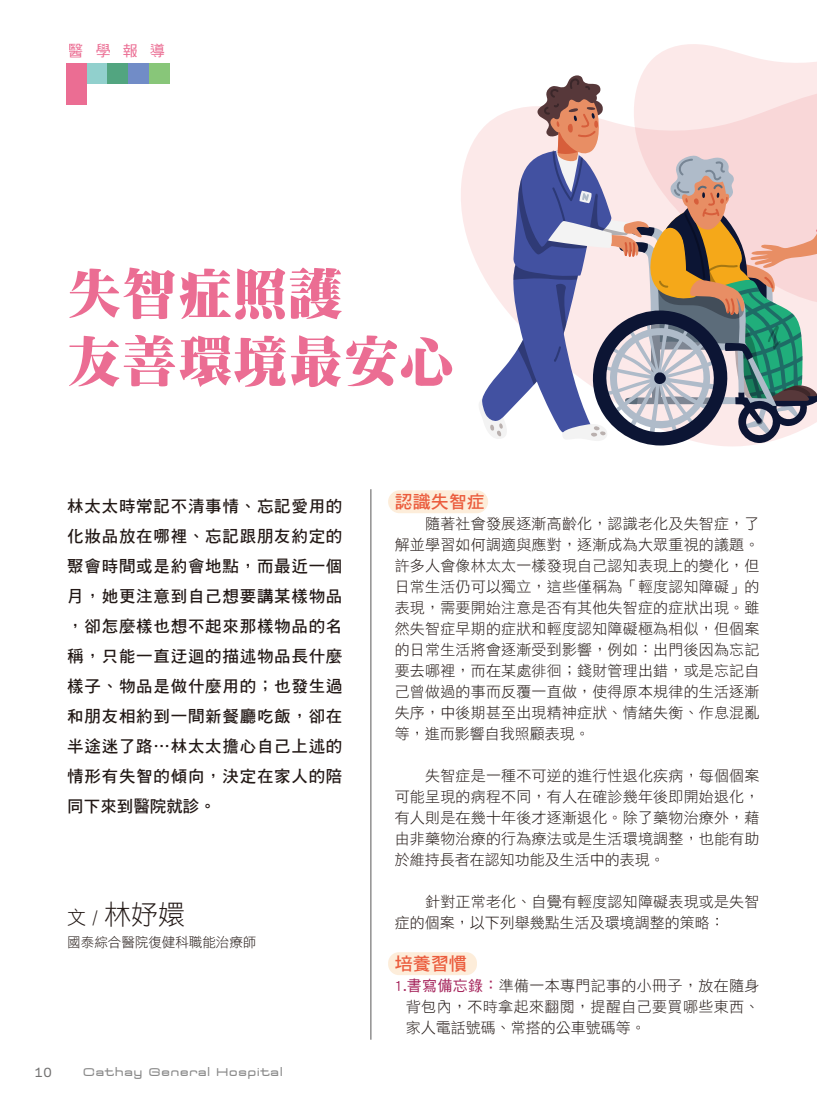
<style>
.page{position:relative;width:817px;height:1106px;background:#fff}
.page>*{position:absolute;margin:0;border:0;box-sizing:border-box;transform-origin:0 0}
.t1{font:900 54px/67.5px "AR Ming B5";letter-spacing:.025em;color:#eb6d93}
.t2{font:27.3px "DF Hei Std W3";color:#221815}
.t3{font:18px "DF Hei Std W7";color:#eb5c3d}
.t4{font:16.5px/30px "DF Hei Std W7";letter-spacing:.045em;color:#221815;text-align:justify}
.t5{font:15px/21px "DF Hei Std W3";letter-spacing:.015em;color:#221815;text-align:justify}
.t6{font:15px "DF Hei Std W5";color:#eb6d93}
.t7{font:13.65px "DF Hei Std W3";color:#221815}
.t8{font:13.5px "Televisio";letter-spacing:.025em;color:#898989}
.t9{font:500 12px "Polaris";color:#727171}
.s1{font-size:19.05px}
.s2{font-family:"DF Hei Std W5";color:#a42159}
</style>
<div class="page">
<div style="left:388px;top:490px;width:100px;height:23px;background:#fdedda;border-radius:11px"></div>
<div style="left:388px;top:952px;width:89px;height:23px;background:#fdedda;border-radius:11px"></div>
<div style="left:66px;top:63px;width:21px;height:21px;background:#eb6d93"></div>
<div style="left:66px;top:84px;width:21px;height:21px;background:#eb6d93"></div>
<div style="left:87px;top:63px;width:21px;height:21px;background:#91d0cd"></div>
<div style="left:108px;top:63px;width:20px;height:21px;background:#52a580"></div>
<div style="left:128px;top:63px;width:21px;height:21px;background:#718cc7"></div>
<div style="left:149px;top:63px;width:21px;height:21px;background:#88c679"></div>
<svg style="left:461px;top:135px;width:288px;height:311px"></svg>
<svg style="left:642px;top:44px;width:175px;height:31px;fill:#fce9e9"></svg>
<svg style="left:478px;top:75px;width:339px;height:370px;background:#bbb1b7"></svg>
<hr style="left:371px;top:489px;width:1px;height:550px;background:#595757">
<p class="t6" style="left:69px;top:42px;width:97px">醫學報導</p>
<h1 class="t1" style="left:67px;top:260px;width:388px">失智症照護<br>友善環境最安心</h1>
<p class="t4" style="left:67px;top:491px;width:277px">林太太時常記不清事情、忘記愛用的化妝品放在哪裡、忘記跟朋友約定的聚會時間或是約會地點，而最近一個月，她更注意到自己想要講某樣物品，卻怎麼樣也想不起來那樣物品的名稱，只能一直迂迴的描述物品長什麼樣子、物品是做什麼用的；也發生過和朋友相約到一間新餐廳吃飯，卻在半途迷了路⋯林太太擔心自己上述的情形有失智的傾向，決定在家人的陪同下來到醫院就診。</p>
<h2 class="t2" style="left:67px;top:899px;width:119px"><span class="s1">文 /</span> 林妤嬛</h2>
<p class="t7" style="left:67px;top:934px;width:190px">國泰綜合醫院復健科職能治療師</p>
<p class="t9" style="left:35px;top:1063px;width:19px">10</p>
<p class="t8" style="left:83px;top:1064px;width:201px">Cathay General Hospital</p>
<p class="t3" style="left:395px;top:492px;width:91px">認識失智症</p>
<p class="t5" style="left:395px;top:513px;width:366px">　　隨著社會發展逐漸高齡化，認識老化及失智症，了解並學習如何調適與應對，逐漸成為大眾重視的議題。許多人會像林太太一樣發現自己認知表現上的變化，但日常生活仍可以獨立，這些僅稱為「輕度認知障礙」的表現，需要開始注意是否有其他失智症的症狀出現。雖然失智症早期的症狀和輕度認知障礙極為相似，但個案的日常生活將會逐漸受到影響，例如：出門後因為忘記要去哪裡，而在某處徘徊；錢財管理出錯，或是忘記自己曾做過的事而反覆一直做，使得原本規律的生活逐漸失序，中後期甚至出現精神症狀、情緒失衡、作息混亂等，進而影響自我照顧表現。</p>
<p class="t5" style="left:395px;top:765px;width:366px">　　失智症是一種不可逆的進行性退化疾病，每個個案可能呈現的病程不同，有人在確診幾年後即開始退化，有人則是在幾十年後才逐漸退化。除了藥物治療外，藉由非藥物治療的行為療法或是生活環境調整，也能有助於維持長者在認知功能及生活中的表現。</p>
<p class="t5" style="left:395px;top:891px;width:366px">　　針對正常老化、自覺有輕度認知障礙表現或是失智症的個案，以下列舉幾點生活及環境調整的策略：</p>
<p class="t3" style="left:395px;top:954px;width:73px">培養習慣</p>
<p class="t5" style="left:406px;top:975px;width:355px;text-indent:-11px"><span class="s2">1.書寫備忘錄：</span>準備一本專門記事的小冊子，放在隨身背包內，不時拿起來翻閱，提醒自己要買哪些東西、家人電話號碼、常搭的公車號碼等。</p>
</div>
